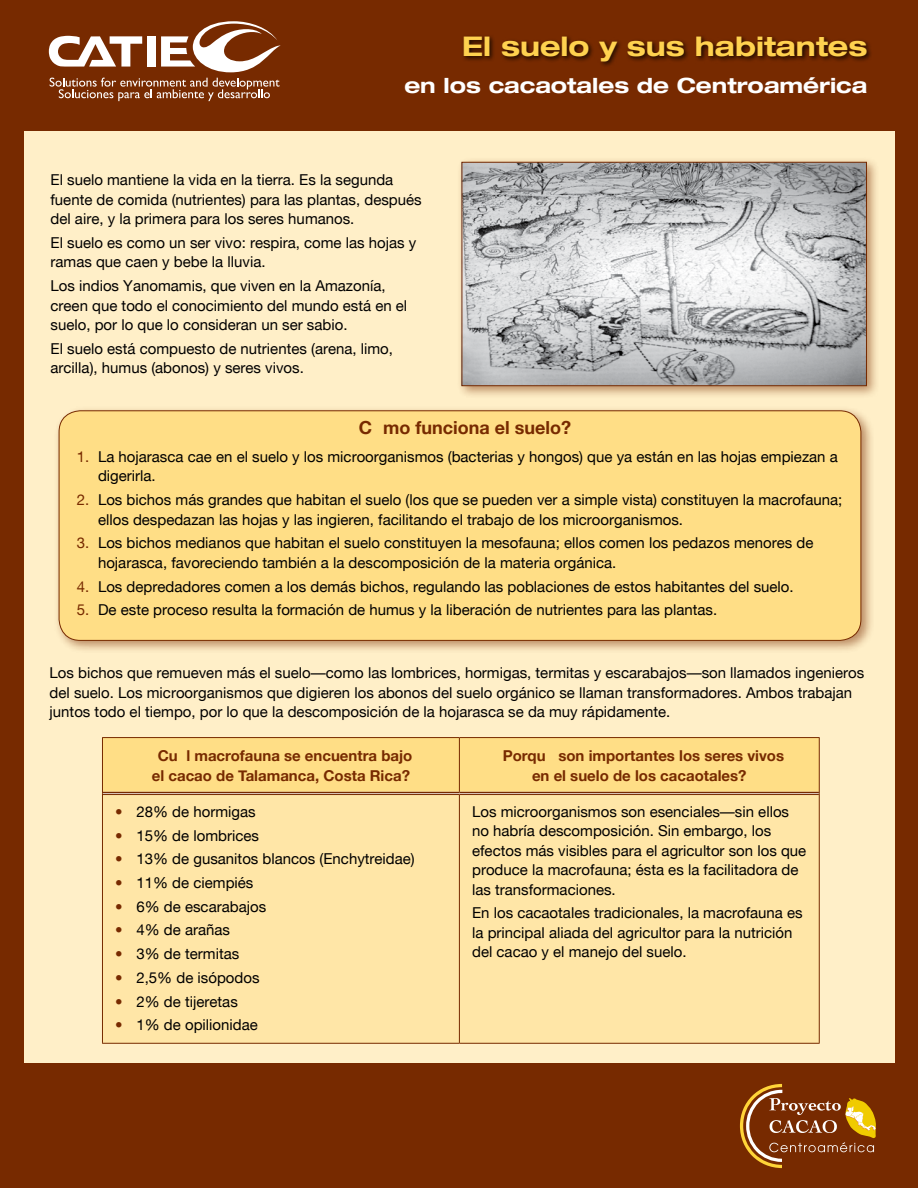
<style>
.page{position:relative;width:918px;height:1188px;background:#772a00}
.page>*{position:absolute;margin:0;border:0;box-sizing:border-box;transform-origin:0 0}
.t1{font:700 expanded 27px "Helvetica Neue";color:#ffd24f}
.t2{font:700 expanded 21px "Helvetica Neue";color:#fff}
.t3{font:700 18px "Helvetica Neue";color:#772a00}
.t4{font:15px/19.5px "Helvetica Neue";color:#000}
.t5{font:700 15px/19.5px "Helvetica Neue";color:#772a00}
.s1{color:#772a00}
</style>
<div class="page">
<div style="left:25px;top:132px;width:870px;height:931px;background:#ffefc8"></div>
<div style="left:462px;top:34px;width:411px;height:34px;background:#000;opacity:.75"></div>
<div style="left:456px;top:157px;width:424px;height:242px;background:#772a00;opacity:.5"></div>
<img style="left:464px;top:164px;width:401px;height:220px">
<div style="left:462px;top:162px;width:405px;height:224px;border:1px solid #772a00"></div>
<svg style="left:740px;top:1084px;width:136px;height:84px"></svg>
<div style="left:782px;top:1159px;width:95px;height:10px;background:#772a00"></div>
<div style="left:147px;top:36px;width:9px;height:31px;background:#fff"></div>
<svg style="left:49px;top:36px;width:93px;height:31px"></svg>
<svg style="left:161px;top:21px;width:120px;height:51px"></svg>
<svg style="left:50px;top:78px;width:230px;height:23px"></svg>
<div style="left:53px;top:405px;width:821px;height:249px;background:#772a00;opacity:.5"></div>
<div style="left:59px;top:411px;width:802px;height:229px;background:#ffde86;border-radius:21px"></div>
<div style="left:59px;top:410px;width:802px;height:231px;border:1px solid #772a00;border-radius:21px"></div>
<div style="left:103px;top:738px;width:716px;height:54px;background:#ffde86"></div>
<div style="left:103px;top:795px;width:716px;height:248px;background:#ffe6a7"></div>
<hr style="left:103px;top:792px;width:356px;height:3px;background:#fff">
<hr style="left:459px;top:792px;width:360px;height:3px;background:#fff">
<hr style="left:102px;top:737px;width:357px;height:1px;background:#772a00">
<hr style="left:102px;top:738px;width:1px;height:55px;background:#772a00">
<hr style="left:459px;top:737px;width:361px;height:1px;background:#772a00">
<hr style="left:459px;top:738px;width:1px;height:54px;background:#772a00">
<hr style="left:819px;top:738px;width:1px;height:55px;background:#772a00">
<hr style="left:102px;top:793px;width:1px;height:250px;background:#772a00">
<hr style="left:459px;top:795px;width:1px;height:248px;background:#772a00">
<hr style="left:819px;top:793px;width:1px;height:250px;background:#772a00">
<hr style="left:102px;top:1043px;width:357px;height:1px;background:#772a00">
<hr style="left:459px;top:1043px;width:361px;height:1px;background:#772a00">
<hr style="left:103px;top:792px;width:356px;height:1px;background:#772a00">
<hr style="left:103px;top:794px;width:356px;height:1px;background:#772a00">
<hr style="left:459px;top:792px;width:360px;height:1px;background:#772a00">
<hr style="left:459px;top:794px;width:360px;height:1px;background:#772a00">
<h1 class="t1" style="left:462px;top:29px;width:407px">El suelo y sus habitantes</h1>
<h2 class="t2" style="left:404px;top:72px;width:465px">en los cacaotales de Centroamérica</h2>
<p class="t4" style="left:51px;top:170px;width:373px">El suelo mantiene la vida en la tierra. Es la segunda fuente de comida (nutrientes) para las plantas, después del aire, y la primera para los seres humanos.</p>
<p class="t4" style="left:51px;top:233px;width:367px">El suelo es como un ser vivo: respira, come las hojas y ramas que caen y bebe la lluvia.</p>
<p class="t4" style="left:51px;top:276px;width:358px">Los indios Yanomamis, que viven en la Amazonía, creen que todo el conocimiento del mundo está en el suelo, por lo que lo consideran un ser sabio.</p>
<p class="t4" style="left:51px;top:339px;width:344px">El suelo está compuesto de nutrientes (arena, limo, arcilla), humus (abonos) y seres vivos.</p>
<p class="t3" style="left:349px;top:417px;width:224px">¿Cómo funciona el suelo?</p>
<p class="t4" style="left:98px;top:447px;width:741px;text-indent:-21px"><span class="s1">1.</span> La hojarasca cae en el suelo y los microorganismos (bacterias y hongos) que ya están en las hojas empiezan a digerirla.</p>
<p class="t4" style="left:98px;top:490px;width:746px;text-indent:-21px"><span class="s1">2.</span> Los bichos más grandes que habitan el suelo (los que se pueden ver a simple vista) constituyen la macrofauna; ellos despedazan las hojas y las ingieren, facilitando el trabajo de los microorganismos.</p>
<p class="t4" style="left:98px;top:533px;width:717px;text-indent:-21px"><span class="s1">3.</span> Los bichos medianos que habitan el suelo constituyen la mesofauna; ellos comen los pedazos menores de hojarasca, favoreciendo también a la descomposición de la materia orgánica.</p>
<p class="t4" style="left:77px;top:576px;width:718px"><span class="s1">4.</span> Los depredadores comen a los demás bichos, regulando las poblaciones de estos habitantes del suelo.</p>
<p class="t4" style="left:77px;top:600px;width:642px"><span class="s1">5.</span> De este proceso resulta la formación de humus y la liberación de nutrientes para las plantas.</p>
<p class="t4" style="left:50px;top:663px;width:816px">Los bichos que remueven más el suelo—como las lombrices, hormigas, termitas y escarabajos—son llamados ingenieros del suelo. Los microorganismos que digieren los abonos del suelo orgánico se llaman transformadores. Ambos trabajan juntos todo el tiempo, por lo que la descomposición de la hojarasca se da muy rápidamente.</p>
<p class="t5" style="left:149px;top:746px;width:265px">¿Cuál macrofauna se encuentra bajo el cacao de Talamanca, Costa Rica?</p>
<p class="t5" style="left:494px;top:746px;width:291px;text-align:center">¿Porqué son importantes los seres vivos en el suelo de los cacaotales?</p>
<p class="t4" style="left:115px;top:801px;width:142px"><span class="s1">•</span> 28% de hormigas</p>
<p class="t4" style="left:115px;top:825px;width:145px"><span class="s1">•</span> 15% de lombrices</p>
<p class="t4" style="left:115px;top:849px;width:301px"><span class="s1">•</span> 13% de gusanitos blancos (Enchytreidae)</p>
<p class="t4" style="left:115px;top:873px;width:140px"><span class="s1">•</span> 11% de ciempiés</p>
<p class="t4" style="left:115px;top:896px;width:152px"><span class="s1">•</span> 6% de escarabajos</p>
<p class="t4" style="left:115px;top:920px;width:116px"><span class="s1">•</span> 4% de arañas</p>
<p class="t4" style="left:115px;top:944px;width:126px"><span class="s1">•</span> 3% de termitas</p>
<p class="t4" style="left:115px;top:968px;width:146px"><span class="s1">•</span> 2,5% de isópodos</p>
<p class="t4" style="left:115px;top:991px;width:124px"><span class="s1">•</span> 2% de tijeretas</p>
<p class="t4" style="left:115px;top:1015px;width:144px"><span class="s1">•</span> 1% de opilionidae</p>
<p class="t4" style="left:472px;top:801px;width:336px">Los microorganismos son esenciales—sin ellos no habría descomposición. Sin embargo, los efectos más visibles para el agricultor son los que produce la macrofauna; ésta es la facilitadora de las transformaciones.</p>
<p class="t4" style="left:472px;top:903px;width:332px">En los cacaotales tradicionales, la macrofauna es la principal aliada del agricultor para la nutrición del cacao y el manejo del suelo.</p>
</div>
